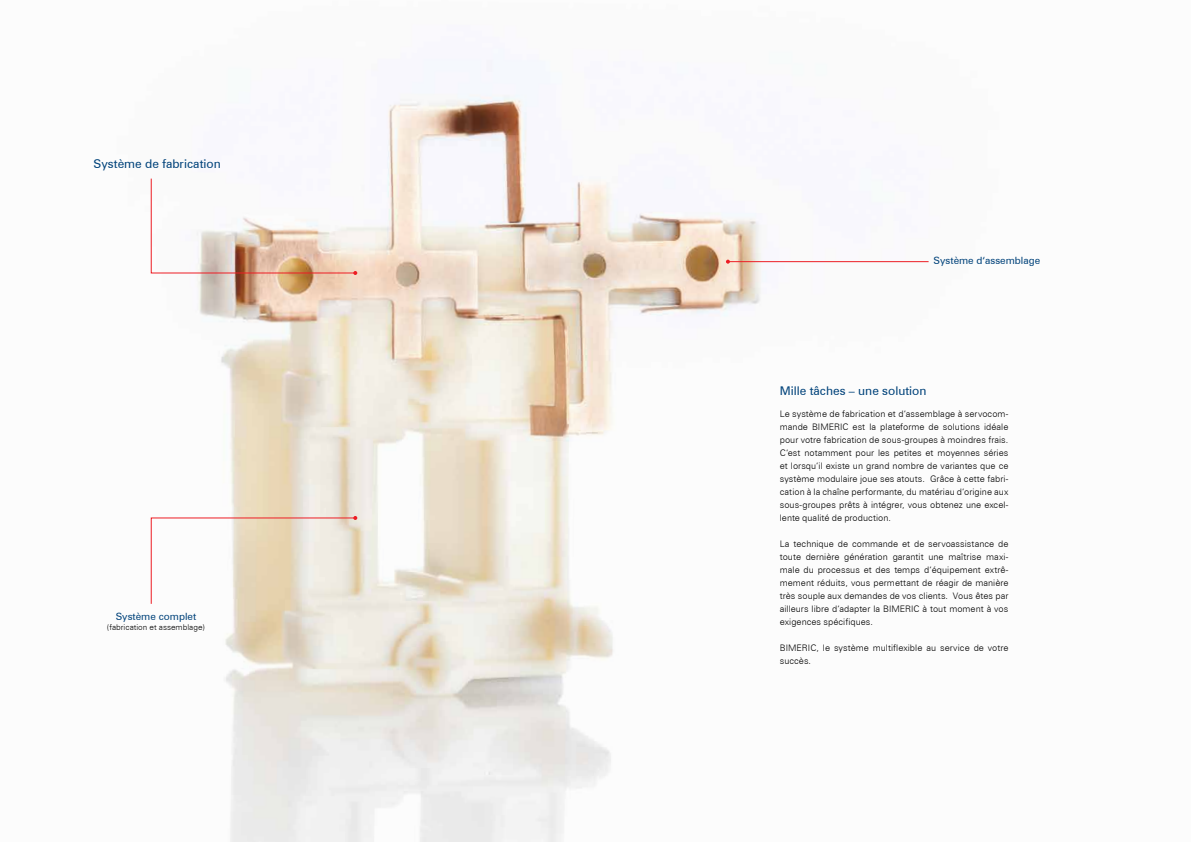
<style>
.page{position:relative;width:1191px;height:842px;background:#fff}
.page>*{position:absolute;margin:0;border:0;box-sizing:border-box;transform-origin:0 0}
.t1{font:12px "Zurich BT";color:#00427a}
.t2{font:10px "Zurich BT";color:#00427a}
.t3{font:300 9px/13px "Zurich BT";letter-spacing:.005em;color:#000;text-align:justify}
.t4{font:300 8px "Zurich BT";color:#000}
</style>
<div class="page">
<img style="left:197px;top:60px;width:732px;height:782px">
<hr style="left:728px;top:261px;width:200px;height:1px;background:#ed1d24">
<svg style="left:726px;top:260px;width:4px;height:4px"></svg>
<svg style="left:150px;top:178px;width:207px;height:97px"></svg>
<svg style="left:150px;top:516px;width:207px;height:89px"></svg>
<h1 class="t1" style="left:94px;top:156px;width:129px">Système de fabrication</h1>
<p class="t2" style="left:116px;top:610px;width:82px">Système complet</p>
<p class="t4" style="left:107px;top:622px;width:99px">(fabrication et assemblage)</p>
<p class="t2" style="left:933px;top:254px;width:108px">Système d‘assemblage</p>
<h1 class="t1" style="left:780px;top:383px;width:148px">Mille tâches – une solution</h1>
<p class="t3" style="left:780px;top:407px;width:230px">Le système de fabrication et d‘assemblage à servocom&shy;mande BIMERIC est la plateforme de solutions idéale pour votre fabrication de sous-groupes à moindres frais.<br>C‘est notamment pour les petites et moyennes séries et lorsqu‘il existe un grand nombre de variantes que ce système modulaire joue ses atouts. Grâce à cette fabri&shy;cation à la chaîne performante, du matériau d‘origine aux sous-groupes prêts à intégrer, vous obtenez une excel&shy;lente qualité de production.</p>
<p class="t3" style="left:780px;top:537px;width:230px">La technique de commande et de servoassistance de toute dernière génération garantit une maîtrise maxi&shy;male du processus et des temps d‘équipement extrê&shy;mement réduits, vous permettant de réagir de manière très souple aux demandes de vos clients. Vous êtes par ailleurs libre d‘adapter la BIMERIC à tout moment à vos exigences spécifiques.</p>
<p class="t3" style="left:780px;top:641px;width:230px">BIMERIC, le système multiflexible au service de votre succès.</p>
</div>
